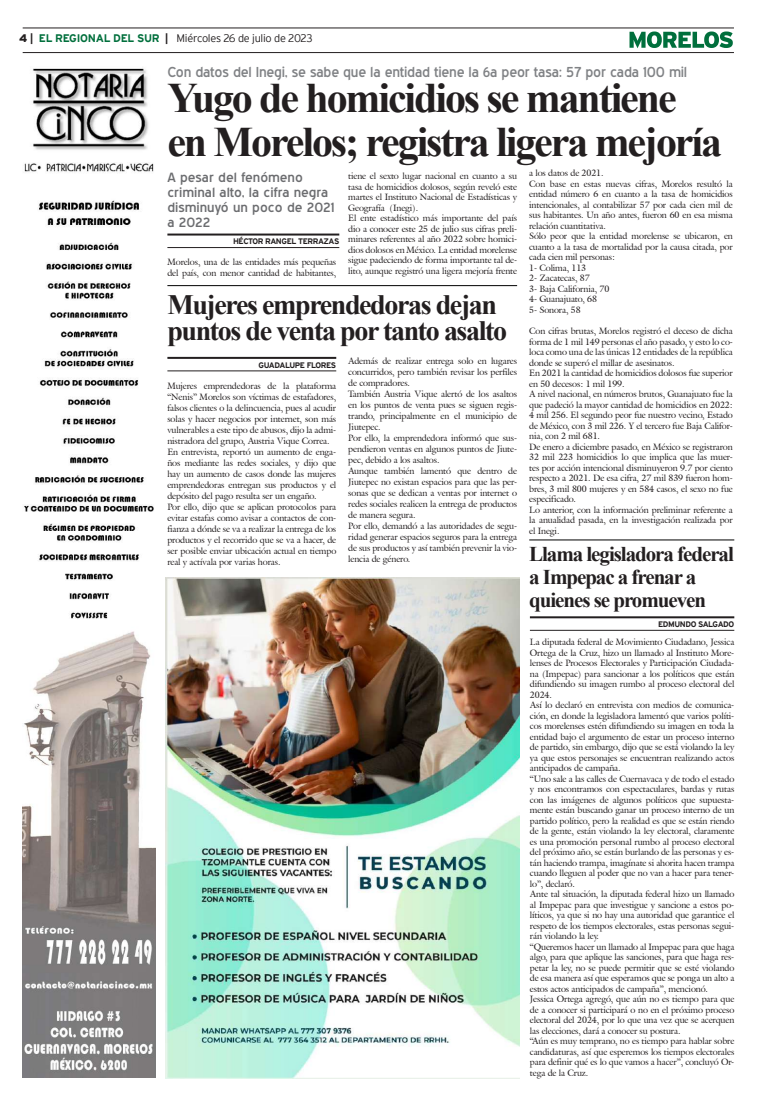
<style>
.page{position:relative;width:757px;height:1106px;background:#fff}
.page>*{position:absolute;margin:0;border:0;box-sizing:border-box;transform-origin:0 0}
.t1{font:700 42px/44px "Times New Roman";letter-spacing:-.05em;color:#231f20}
.t2{font:700 28px/26px "Times New Roman";letter-spacing:-.05em;color:#231f20}
.t3{font:700 21px/23px "Times New Roman";letter-spacing:-.05em;color:#231f20}
.t4{font:14px "Blue Highway";letter-spacing:-.015em;color:#808285;scale:1.05 1}
.t5{font:13px/15px "Blue Highway";color:#6c6d70;scale:1.1 1}
.t6{font:300 11px "Interstate";letter-spacing:-.025em;color:#231f20}
.t7{font:9px/10.5px "Galliard IT Cby BT";letter-spacing:-.01em;color:#231f20}
.t8{font:700 8px "Interstate";letter-spacing:-.05em;color:#231f20}
.s1{font-weight:900}
.s2{font-weight:700}
.s3{font-weight:700;color:#006f3c}
</style>
<div class="page">
<hr style="left:23px;top:28px;width:711px;height:1px;background:#231f20">
<hr style="left:23px;top:52px;width:711px;height:1px;background:#231f20">
<svg style="left:629px;top:31px;width:104px;height:17px"></svg>
<img style="left:166px;top:577px;width:353px;height:501px">
<img style="left:23px;top:68px;width:132px;height:1009px">
<hr style="left:167px;top:233px;width:172px;height:2px;background:#231f20">
<hr style="left:167px;top:247px;width:172px;height:1px;background:#231f20">
<hr style="left:530px;top:616px;width:204px;height:2px;background:#231f20">
<hr style="left:530px;top:630px;width:204px;height:1px;background:#231f20">
<hr style="left:529px;top:539px;width:205px;height:1px;background:#000">
<hr style="left:167px;top:357px;width:169px;height:2px;background:#231f20">
<hr style="left:167px;top:370px;width:169px;height:1px;background:#231f20">
<hr style="left:167px;top:285px;width:350px;height:1px;background:#000">
<p class="t6" style="left:19px;top:32px;width:295px"><span class="s1">4</span> <span class="s2">|</span> <span class="s3">EL REGIONAL DEL SUR</span> <span class="s2">|</span> Miércoles 26 de julio de 2023</p>
<h3 class="t4" style="left:167px;top:63px;width:497px">Con datos del Inegi, se sabe que la entidad tiene la 6a peor tasa: 57 por cada 100 mil</h3>
<h1 class="t1" style="left:167px;top:74px;width:556px">Yugo de homicidios se mantiene en Morelos; registra ligera mejoría</h1>
<h3 class="t5" style="left:167px;top:170px;width:153px">A pesar del fenómeno criminal alto, la cifra negra disminuyó un poco de 2021 a 2022</h3>
<p class="t8" style="left:233px;top:237px;width:108px">HÉCTOR RANGEL TERRAZAS</p>
<p class="t7" style="left:529px;top:168px;width:205px">a los datos de 2021.<br>Con base en estas nuevas cifras, Morelos resultó la entidad número 6 en cuanto a la tasa de homicidios intencionales, al contabilizar 57 por cada cien mil de sus habitantes. Un año antes, fueron 60 en esa misma relación cuantitativa.<br>Sólo peor que la entidad morelense se ubicaron, en cuanto a la tasa de mortalidad por la causa citada, por cada cien mil personas:<br>1- Colima, 113<br>2- Zacatecas, 87<br>3- Baja California, 70<br>4- Guanajuato, 68<br>5- Sonora, 58</p>
<p class="t7" style="left:529px;top:325px;width:205px">Con cifras brutas, Morelos registró el deceso de dicha forma de 1 mil 149 personas el año pasado, y esto lo co&shy;loca como una de las únicas 12 entidades de la república donde se superó el millar de asesinatos.<br>En 2021 la cantidad de homicidios dolosos fue superior en 50 decesos: 1 mil 199.<br>A nivel nacional, en números brutos, Guanajuato fue la que padeció la mayor cantidad de homicidios en 2022:<br>4 mil 256. El segundo peor fue nuestro vecino, Estado de México, con 3 mil 226. Y el tercero fue Baja Califor&shy;nia, con 2 mil 681.<br>De enero a diciembre pasado, en México se registraron 32 mil 223 homicidios lo que implica que las muer&shy;tes por acción intencional disminuyeron 9.7 por ciento respecto a 2021. De esa cifra, 27 mil 839 fueron hom&shy;bres, 3 mil 800 mujeres y en 584 casos, el sexo no fue especificado.<br>Lo anterior, con la información preliminar referente a la anualidad pasada, en la investigación realizada por el Inegi.</p>
<p class="t7" style="left:348px;top:171px;width:170px">tiene el sexto lugar nacional en cuanto a su tasa de homicidios dolosos, según reveló este martes el Instituto Nacional de Estadísticas y Geografía (Inegi).<br>El ente estadístico más importante del país dio a conocer este 25 de julio sus cifras preli&shy;minares referentes al año 2022 sobre homici&shy;dios dolosos en México. La entidad morelense sigue padeciendo de forma importante tal de&shy;lito, aunque registró una ligera mejoría frente</p>
<p class="t7" style="left:167px;top:257px;width:170px">Morelos, una de las entidades más pequeñas del país, con menor cantidad de habitantes,</p>
<h2 class="t2" style="left:167px;top:291px;width:341px">Mujeres emprendedoras dejan puntos de venta por tanto asalto</h2>
<p class="t8" style="left:259px;top:360px;width:79px">GUADALUPE FLORES</p>
<p class="t7" style="left:348px;top:355px;width:170px;line-height:11px">Además de realizar entrega solo en lugares concurridos, pero también revisar los perfiles de compradores.<br>También Austria Vique alertó de los asaltos en los puntos de venta pues se siguen regis&shy;trando, principalmente en el municipio de Jiutepec.<br>Por ello, la emprendedora informó que sus&shy;pendieron ventas en algunos puntos de Jiute&shy;pec, debido a los asaltos.<br>Aunque también lamentó que dentro de Jiutepec no existan espacios para que las per&shy;sonas que se dedican a ventas por internet o redes sociales realicen la entrega de productos de manera segura.<br>Por ello, demandó a las autoridades de segu&shy;ridad generar espacios seguros para la entrega de sus productos y así también prevenir la vio&shy;lencia de género.</p>
<p class="t7" style="left:167px;top:380px;width:170px;line-height:11px">Mujeres emprendedoras de la plataforma “Nenis” Morelos son víctimas de estafadores, falsos clientes o la delincuencia, pues al acudir solas y hacer negocios por internet, son más vulnerables a este tipo de abusos, dijo la admi&shy;nistradora del grupo, Austria Vique Correa.<br>En entrevista, reportó un aumento de enga&shy;ños mediante las redes sociales, y dijo que hay un aumento de casos donde las mujeres emprendedoras entregan sus productos y el depósito del pago resulta ser un engaño.<br>Por ello, dijo que se aplican protocolos para evitar estafas como avisar a contactos de con&shy;fianza a dónde se va a realizar la entrega de los productos y el recorrido que se va a hacer, de ser posible enviar ubicación actual en tiempo real y actívala por varias horas.</p>
<h3 class="t3" style="left:529px;top:542px;width:206px">Llama legisladora federal a Impepac a frenar a quienes se promueven</h3>
<p class="t8" style="left:658px;top:619px;width:78px">EDMUNDO SALGADO</p>
<p class="t7" style="left:530px;top:637px;width:206px">La diputada federal de Movimiento Ciudadano, Jessica Ortega de la Cruz, hizo un llamado al Instituto More&shy;lenses de Procesos Electorales y Participación Ciudada&shy;na (Impepac) para sancionar a los políticos que están difundiendo su imagen rumbo al proceso electoral del 2024.<br>Así lo declaró en entrevista con medios de comunica&shy;ción, en donde la legisladora lamentó que varios políti&shy;cos morelenses estén difundiendo su imagen en toda la entidad bajo el argumento de estar un proceso interno de partido, sin embargo, dijo que se está violando la ley ya que estos personajes se encuentran realizando actos anticipados de campaña.<br>“Uno sale a las calles de Cuernavaca y de todo el estado y nos encontramos con espectaculares, bardas y rutas con las imágenes de algunos políticos que supuesta&shy;mente están buscando ganar un proceso interno de un partido político, pero la realidad es que se están riendo de la gente, están violando la ley electoral, claramente es una promoción personal rumbo al proceso electoral del próximo año, se están burlando de las personas y es&shy;tán haciendo trampa, imagínate si ahorita hacen trampa cuando lleguen al poder que no van a hacer para tener&shy;lo”, declaró.<br>Ante tal situación, la diputada federal hizo un llamado al Impepac para que investigue y sancione a estos po&shy;líticos, ya que si no hay una autoridad que garantice el respeto de los tiempos electorales, estas personas segui&shy;rán violando la ley.<br>“Queremos hacer un llamado al Impepac para que haga algo, para que aplique las sanciones, para que haga res&shy;petar la ley, no se puede permitir que se esté violando de esa manera así que esperamos que se ponga un alto a estos actos anticipados de campaña”, mencionó.<br>Jessica Ortega agregó, que aún no es tiempo para que de a conocer si participará o no en el próximo proceso electoral del 2024, por lo que una vez que se acerquen las elecciones, dará a conocer su postura.<br>“Aún es muy temprano, no es tiempo para hablar sobre candidaturas, así que esperemos los tiempos electorales para definir qué es lo que vamos a hacer”, concluyó Or&shy;tega de la Cruz.</p>
</div>
